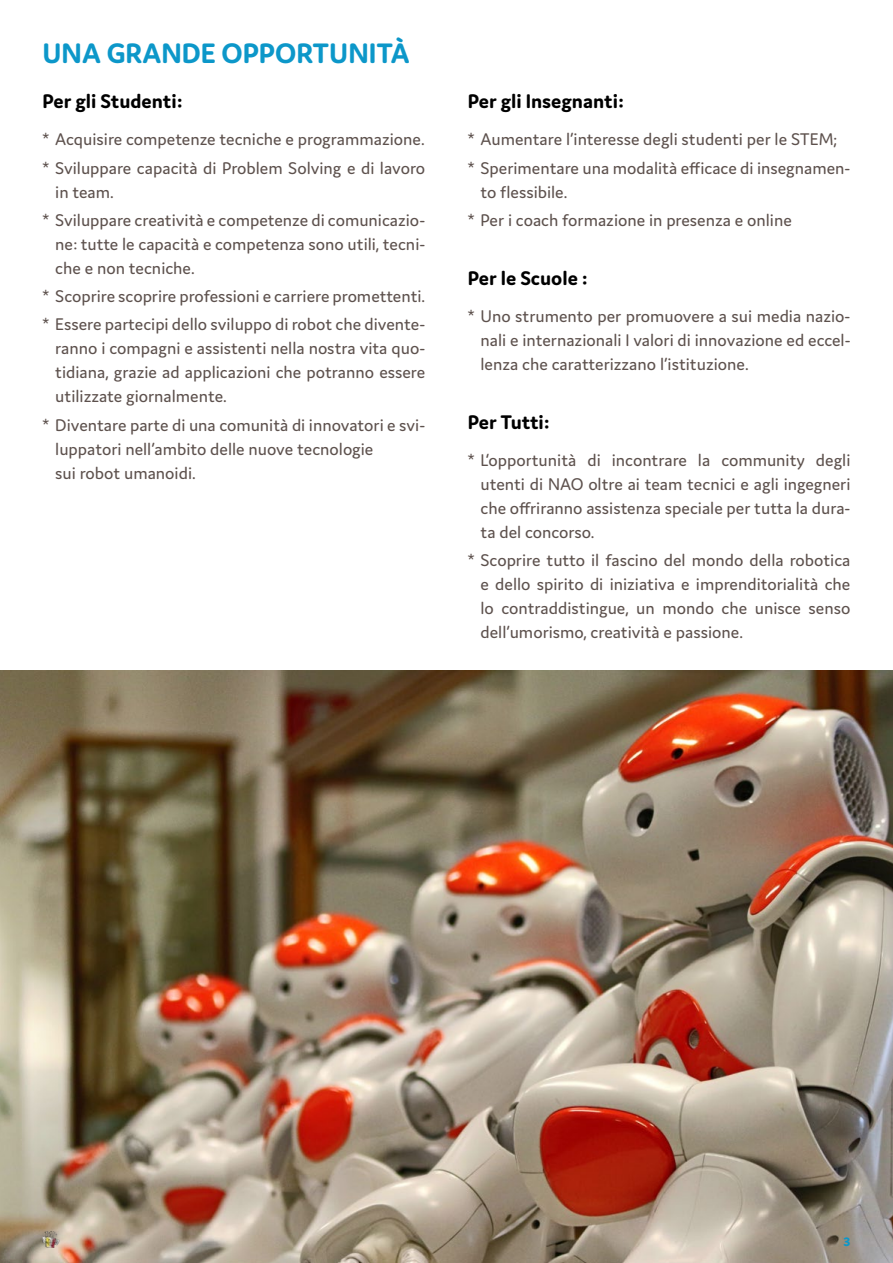
<style>
.page{position:relative;width:893px;height:1263px;background:#fff}
.page>*{position:absolute;margin:0;border:0;box-sizing:border-box;transform-origin:0 0}
.t1{font:700 30px "Domus";color:#0c97c9}
.t2{font:700 21px "Domus";color:#000}
.t3{font:18px/24px "Domus";color:#5d514d}
.t4{font:700 15px "Domus";color:#0c97c9}
</style>
<div class="page">
<img style="left:0;top:670px;width:893px;height:593px">
<img style="left:43px;top:1231px;width:17px;height:17px">
<h1 class="t1" style="left:43px;top:36px;width:369px">UNA GRANDE OPPORTUNITÀ</h1>
<p class="t2" style="left:43px;top:90px;width:142px">Per gli Studenti:</p>
<p class="t3" style="left:43px;top:125px;width:384px;line-height:28.2px">* Acquisire competenze tecniche e programmazione. * Sviluppare capacità di Problem Solving e di lavoro</p>
<p class="t3" style="left:43px;top:177px;width:384px;line-height:28.2px;text-indent:13px">in team.<br>* Sviluppare creatività e competenze di comunicazio-</p>
<p class="t3" style="left:55px;top:232px;width:371px">ne: tutte le capacità e competenza sono utili, tecni&shy;che e non tecniche.</p>
<p class="t3" style="left:43px;top:282px;width:384px;line-height:28.2px">* Scoprire scoprire professioni e carriere promettenti. * Essere partecipi dello sviluppo di robot che divente-</p>
<p class="t3" style="left:55px;top:336px;width:371px;text-align:justify">ranno i compagni e assistenti nella nostra vita quo&shy;tidiana, grazie ad applicazioni che potranno essere utilizzate giornalmente.</p>
<p class="t3" style="left:55px;top:412px;width:371px;text-indent:-13px">* Diventare parte di una comunità di innovatori e svi&shy;luppatori nell’ambito delle nuove tecnologie<br>sui robot umanoidi.</p>
<p class="t2" style="left:468px;top:90px;width:158px">Per gli Insegnanti:</p>
<p class="t3" style="left:468px;top:125px;width:384px;line-height:28.2px">* Aumentare l’interesse degli studenti per le STEM;<br>* Sperimentare una modalità efficace di insegnamen-</p>
<p class="t3" style="left:468px;top:177px;width:326px;line-height:28.2px;text-indent:13px">to flessibile.<br>* Per i coach formazione in presenza e online</p>
<p class="t2" style="left:468px;top:267px;width:122px">Per le Scuole :</p>
<p class="t3" style="left:480px;top:304px;width:371px;text-align:justify;text-indent:-13px">* Uno strumento per promuovere a sui media nazio&shy;nali e internazionali I valori di innovazione ed eccel&shy;lenza che caratterizzano l’istituzione.</p>
<p class="t2" style="left:468px;top:410px;width:84px">Per Tutti:</p>
<p class="t3" style="left:480px;top:448px;width:371px;text-align:justify;text-indent:-13px">* L‘opportunità di incontrare la community degli utenti di NAO oltre ai team tecnici e agli ingegneri che offriranno assistenza speciale per tutta la dura&shy;ta del concorso.</p>
<p class="t3" style="left:480px;top:548px;width:371px;text-align:justify;text-indent:-13px">* Scoprire tutto il fascino del mondo della robotica e dello spirito di iniziativa e imprenditorialità che lo contraddistingue, un mondo che unisce senso dell’umorismo, creatività e passione.</p>
<p class="t4" style="left:843px;top:1231px;width:8px">3</p>
</div>
